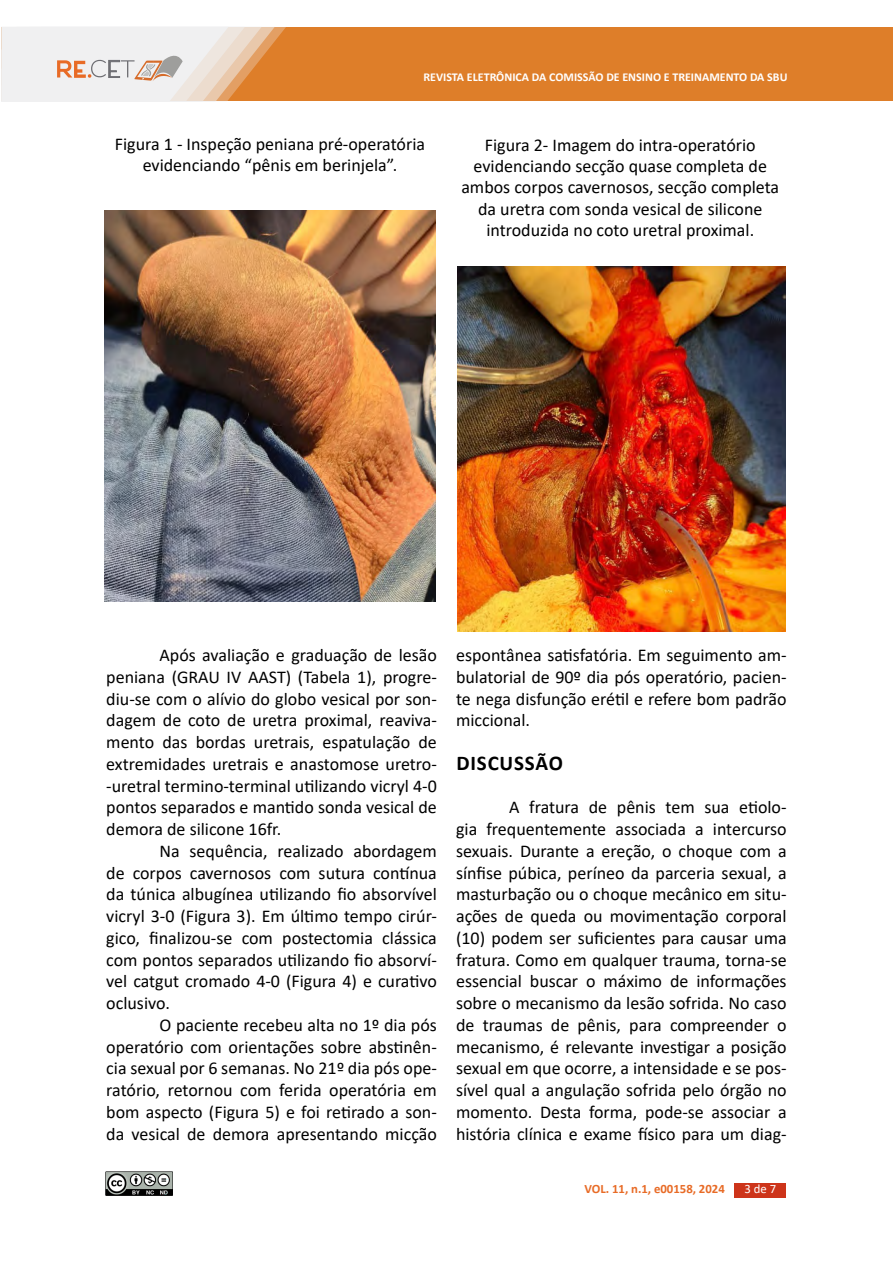
<style>
.page{position:relative;width:893px;height:1263px;background:#fff}
.page>*{position:absolute;margin:0;border:0;box-sizing:border-box;transform-origin:0 0}
.t1{font:700 21px "Calibri";letter-spacing:.04em;color:#000}
.t2{font:18px/21.8px "Calibri";color:#000;text-align:justify}
.t3{font:700 12.75px "Calibri";color:#e86b26}
.t4{font:12.75px "Calibri";color:#fff}
.t5{font:700 12px "Calibri";color:#fff}
</style>
<div class="page">
<div style="left:1px;top:28px;width:892px;height:73px;background:#de7e29"></div>
<svg style="left:1px;top:27px;width:285px;height:74px;background:#ead9cb"></svg>
<img style="left:105px;top:1171px;width:68px;height:25px">
<div style="left:734px;top:1183px;width:52px;height:14px;background:#cd341a"></div>
<img style="left:105px;top:210px;width:331px;height:392px">
<img style="left:457px;top:267px;width:329px;height:364px">
<p class="t5" style="left:423px;top:69px;width:366px">REVISTA ELETRÔNICA DA COMISSÃO DE ENSINO E TREINAMENTO DA SBU</p>
<p class="t2" style="left:115px;top:133px;width:312px;line-height:21px;text-align:center">Figura 1 - Inspeção peniana pré-operatória evidenciando “pênis em berinjela”.</p>
<p class="t2" style="left:461px;top:135px;width:319px;line-height:21px;text-align:center">Figura 2- Imagem do intra-operatório evidenciando secção quase completa de ambos corpos cavernosos, secção completa da uretra com sonda vesical de silicone introduzida no coto uretral proximal.</p>
<p class="t2" style="left:106px;top:644px;width:332px;text-indent:53px">Após avaliação e graduação de lesão peniana (GRAU IV AAST) (Tabela 1), progre&shy;diu-se com o alívio do globo vesical por son&shy;dagem de coto de uretra proximal, reaviva&shy;mento das bordas uretrais, espatulação de extremidades uretrais e anastomose uretro--uretral termino-terminal utilizando vicryl 4-0 pontos separados e mantido sonda vesical de demora de silicone 16fr.</p>
<p class="t2" style="left:106px;top:839px;width:332px;text-indent:53px">Na sequência, realizado abordagem de corpos cavernosos com sutura contínua da túnica albugínea utilizando fio absorvível vicryl 3-0 (Figura 3). Em último tempo cirúr&shy;gico, finalizou-se com postectomia clássica com pontos separados utilizando fio absorví&shy;vel catgut cromado 4-0 (Figura 4) e curativo oclusivo.</p>
<p class="t2" style="left:106px;top:1013px;width:332px;text-indent:53px">O paciente recebeu alta no 1º dia pós operatório com orientações sobre abstinên&shy;cia sexual por 6 semanas. No 21º dia pós ope&shy;ratório, retornou com ferida operatória em bom aspecto (Figura 5) e foi retirado a son&shy;da vesical de demora apresentando micção</p>
<p class="t2" style="left:456px;top:644px;width:332px">espontânea satisfatória. Em seguimento am&shy;bulatorial de 90º dia pós operatório, pacien&shy;te nega disfunção erétil e refere bom padrão miccional.</p>
<p class="t1" style="left:456px;top:748px;width:108px">DISCUSSÃO</p>
<p class="t2" style="left:456px;top:796px;width:332px;text-indent:53px">A fratura de pênis tem sua etiolo&shy;gia frequentemente associada a intercurso sexuais. Durante a ereção, o choque com a sínfise púbica, períneo da parceria sexual, a masturbação ou o choque mecânico em situ&shy;ações de queda ou movimentação corporal (10) podem ser suficientes para causar uma fratura. Como em qualquer trauma, torna-se essencial buscar o máximo de informações sobre o mecanismo da lesão sofrida. No caso de traumas de pênis, para compreender o mecanismo, é relevante investigar a posição sexual em que ocorre, a intensidade e se pos&shy;sível qual a angulação sofrida pelo órgão no momento. Desta forma, pode-se associar a história clínica e exame físico para um diag-</p>
<p class="t3" style="left:584px;top:1180px;width:142px">VOL. 11, n.1, e00158, 2024</p>
<p class="t4" style="left:744px;top:1180px;width:33px">3 de 7</p>
</div>
